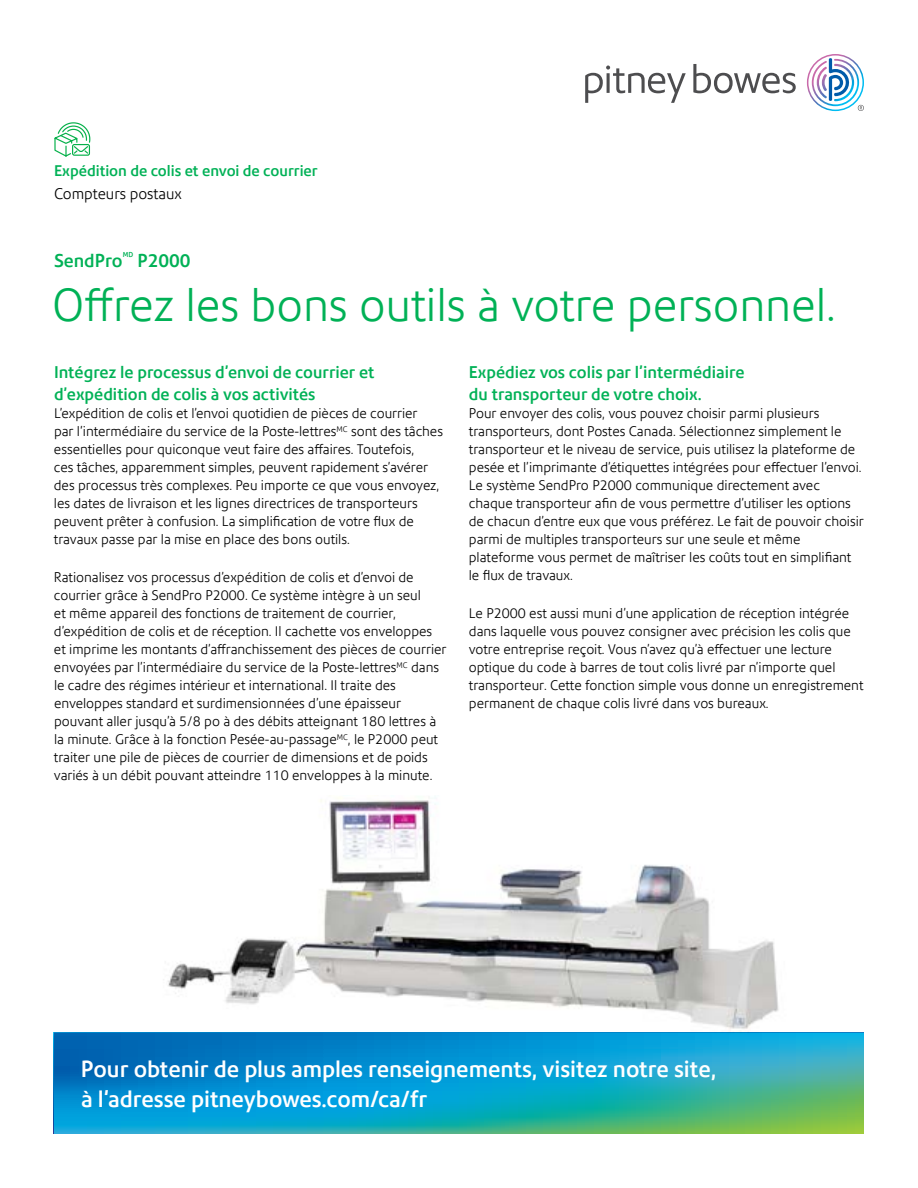
<style>
.page{position:relative;width:918px;height:1188px;background:#fff}
.page>*{position:absolute;margin:0;border:0;box-sizing:border-box;transform-origin:0 0}
.t1{font:300 45px "Precision Sans";color:#00b156}
.t2{font:500 22.5px/30px "Precision Sans";color:#fff}
.t3{font:500 18px "Precision Sans";color:#00b156}
.t4{font:500 16.5px/22.5px "Precision Sans";color:#00b156}
.t5{font:500 15px "Precision Sans";color:#00b156}
.t6{font:300 15px "Precision Sans";color:#000}
.t7{font:300 13.5px/18px "Precision Sans";color:#000}
.t8{font:500 6.9px "Precision Sans";color:#00b156}
</style>
<div class="page">
<svg style="left:54px;top:1032px;width:810px;height:102px;background:#199fba"></svg>
<svg style="left:54px;top:122px;width:36px;height:35px"></svg>
<svg style="left:585px;top:64px;width:211px;height:39px"></svg>
<svg style="left:807px;top:54px;width:57px;height:57px"></svg>
<img style="left:127px;top:797px;width:697px;height:246px">
<p class="t5" style="left:54px;top:162px;width:265px">Expédition de colis et envoi de courrier</p>
<p class="t6" style="left:54px;top:185px;width:129px">Compteurs postaux</p>
<h3 class="t3" style="left:54px;top:250px;width:70px">SendPro</h3>
<p class="t8" style="left:123px;top:250px;width:12px">MD</p>
<h3 class="t3" style="left:137px;top:250px;width:55px">P2000</h3>
<h1 class="t1" style="left:52px;top:278px;width:785px">Offrez les bons outils à votre personnel.</h1>
<p class="t4" style="left:54px;top:361px;width:322px">Intégrez le processus d’envoi de courrier et d’expédition de colis à vos activités</p>
<p class="t7" style="left:54px;top:404px;width:391px">L’expédition de colis et l’envoi quotidien de pièces de courrier<br>par l'intermédiaire du service de la Poste-lettres<sup>MC</sup> sont des tâches essentielles pour quiconque veut faire des affaires. Toutefois,<br>ces tâches, apparemment simples, peuvent rapidement s’avérer des processus très complexes. Peu importe ce que vous envoyez, les dates de livraison et les lignes directrices de transporteurs peuvent prêter à confusion. La simplification de votre flux de travaux passe par la mise en place des bons outils.</p>
<p class="t7" style="left:54px;top:569px;width:394px">Rationalisez vos processus d’expédition de colis et d’envoi de courrier grâce à SendPro P2000. Ce système intègre à un seul<br>et même appareil des fonctions de traitement de courrier, d’expédition de colis et de réception. Il cachette vos enveloppes et imprime les montants d’affranchissement des pièces de courrier envoyées par l’intermédiaire du service de la Poste-lettres<sup>MC</sup> dans le cadre des régimes intérieur et international. Il traite des enveloppes standard et surdimensionnées d’une épaisseur pouvant aller jusqu’à 5/8 po à des débits atteignant 180 lettres à la minute. Grâce à la fonction Pesée-au-passage<sup>MC</sup>, le P2000 peut traiter une pile de pièces de courrier de dimensions et de poids variés à un débit pouvant atteindre 110 enveloppes à la minute.</p>
<p class="t4" style="left:469px;top:361px;width:277px">Expédiez vos colis par l’intermédiaire du transporteur de votre choix.</p>
<p class="t7" style="left:469px;top:404px;width:397px">Pour envoyer des colis, vous pouvez choisir parmi plusieurs transporteurs, dont Postes Canada. Sélectionnez simplement le transporteur et le niveau de service, puis utilisez la plateforme de pesée et l’imprimante d’étiquettes intégrées pour effectuer l’envoi.<br>Le système SendPro P2000 communique directement avec chaque transporteur afin de vous permettre d’utiliser les options de chacun d’entre eux que vous préférez. Le fait de pouvoir choisir parmi de multiples transporteurs sur une seule et même plateforme vous permet de maîtriser les coûts tout en simplifiant le flux de travaux.</p>
<p class="t7" style="left:469px;top:605px;width:396px">Le P2000 est aussi muni d’une application de réception intégrée dans laquelle vous pouvez consigner avec précision les colis que votre entreprise reçoit. Vous n’avez qu’à effectuer une lecture optique du code à barres de tout colis livré par n’importe quel transporteur. Cette fonction simple vous donne un enregistrement permanent de chaque colis livré dans vos bureaux.</p>
<h2 class="t2" style="left:81px;top:1054px;width:637px">Pour obtenir de plus amples renseignements, visitez notre site, à l'adresse pitneybowes.com/ca/fr</h2>
</div>
